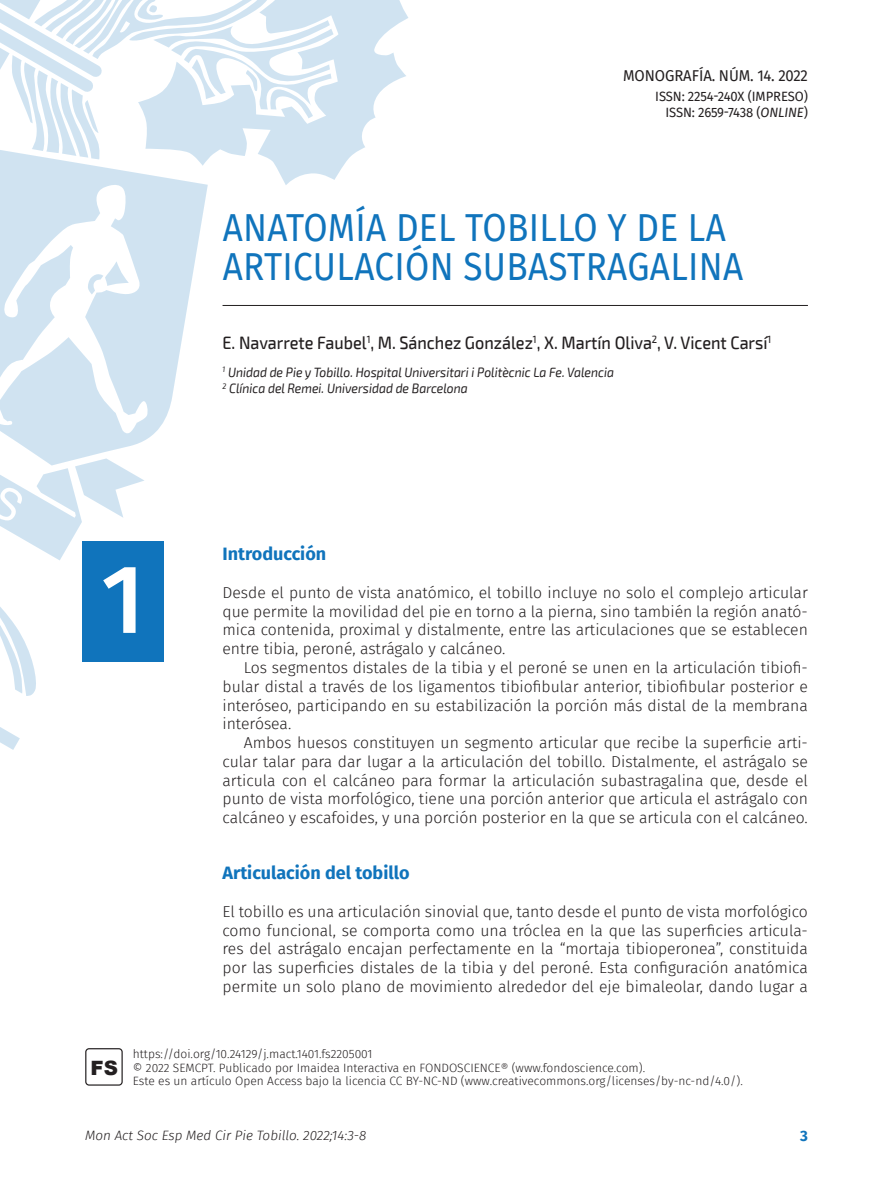
<style>
.page{position:relative;width:893px;height:1191px;background:#fff}
.page>*{position:absolute;margin:0;border:0;box-sizing:border-box;transform-origin:0 0}
.Centro_de_trabajo{font:500 97.5px "Fira Sans FS";color:#fff}
.Título_Artículo{font:39px/39px "Fira Sans FS";letter-spacing:.01em;color:#1074bc;scale:.9 1}
.t1{font:900 19.8px "Arial";color:#231f20}
.Autores{font:500 18px "Exo 2";color:#231f20;scale:.9 1}
.Ladillo{font:700 18px "Fira Sans FS";color:#1074bc}
.Primer_párrafo{font:15.75px/18.8px "Fira Sans Light FS";color:#231f20;text-align:justify}
.Párrafo_general{font:15.75px/18.8px "Fira Sans Light FS";color:#231f20;text-align:justify}
.Nombre_columna_tabla{font:15.75px "Fira Sans FS";letter-spacing:-.005em;color:#231f20;scale:.95 1}
.t2{font:700 15px "Fira Sans FS";color:#1074bc}
.Centro_de_trabajo-2{font:italic 13.5px/16.5px "Exo 2";color:#231f20;scale:.9 1}
.Nombre_columna_tabla-2{font:13.5px/16.5px "Fira Sans FS";letter-spacing:-.015em;color:#231f20;text-align:right}
.t3{font:italic 300 13.5px "Fira Sans FS";color:#231f20}
.Primer_párrafo-2{font:12px "Fira Sans Light FS";color:#231f20}
.s1{font-style:italic}
</style>
<div class="page">
<svg style="left:334px;top:0;width:75px;height:180px;fill:#d0e3f1"></svg>
<svg style="left:0;top:0;width:334px;height:696px"></svg>
<svg style="left:0;top:727px;width:20px;height:23px"></svg>
<div style="left:85px;top:1048px;width:38px;height:37px;border:1px solid #231f20;border-radius:3px"></div>
<hr style="left:223px;top:305px;width:585px;height:1px;background:#231f20">
<div style="left:82px;top:542px;width:82px;height:120px;background:#1074bc"></div>
<p class="Nombre_columna_tabla" style="left:623px;top:64px;width:196px">MONOGRAFÍA. NÚM. 14. 2022</p>
<p class="Nombre_columna_tabla-2" style="left:655px;top:88px;width:154px">ISSN: 2254-240X (IMPRESO)<br>ISSN: 2659-7438 (<span class="s1">ONLINE</span>)</p>
<p class="Título_Artículo" style="left:223px;top:207px;width:580px">ANATOMÍA DEL TOBILLO Y DE LA<br>ARTICULACIÓN SUBASTRAGALINA</p>
<p class="Centro_de_trabajo" style="left:101px;top:527px;width:45px">1</p>
<p class="Autores" style="left:223px;top:332px;width:611px">E. Navarrete Faubel<sup>1</sup>, M. Sánchez González<sup>1</sup>, X. Martín Oliva<sup>2</sup>, V. Vicent Carsí<sup>1</sup></p>
<p class="Centro_de_trabajo-2" style="left:223px;top:364px;width:436px"><sup>1</sup> Unidad de Pie y Tobillo. Hospital Universitari i Politècnic La Fe. Valencia<br><sup>2</sup> Clínica del Remei. Universidad de Barcelona</p>
<p class="Ladillo" style="left:223px;top:540px;width:105px">Introducción</p>
<p class="Primer_párrafo" style="left:223px;top:583px;width:587px">Desde el punto de vista anatómico, el tobillo incluye no solo el complejo articular que permite la movilidad del pie en torno a la pierna, sino también la región anató&shy;mica contenida, proximal y distalmente, entre las articulaciones que se establecen entre tibia, peroné, astrágalo y calcáneo.</p>
<p class="Párrafo_general" style="left:223px;top:658px;width:587px;text-indent:21px">Los segmentos distales de la tibia y el peroné se unen en la articulación tibiofi&shy;bular distal a través de los ligamentos tibiofibular anterior, tibiofibular posterior e interóseo, participando en su estabilización la porción más distal de la membrana interósea.</p>
<p class="Párrafo_general" style="left:223px;top:733px;width:587px;text-indent:21px">Ambos huesos constituyen un segmento articular que recibe la superficie arti&shy;cular talar para dar lugar a la articulación del tobillo. Distalmente, el astrágalo se articula con el calcáneo para formar la articulación subastragalina que, desde el punto de vista morfológico, tiene una porción anterior que articula el astrágalo con calcáneo y escafoides, y una porción posterior en la que se articula con el calcáneo.</p>
<p class="Ladillo" style="left:223px;top:859px;width:189px">Articulación del tobillo</p>
<p class="Primer_párrafo" style="left:223px;top:902px;width:587px">El tobillo es una articulación sinovial que, tanto desde el punto de vista morfológico como funcional, se comporta como una tróclea en la que las superficies articula&shy;res del astrágalo encajan perfectamente en la “mortaja tibioperonea”, constituida por las superficies distales de la tibia y del peroné. Esta configuración anatómica permite un solo plano de movimiento alrededor del eje bimaleolar, dando lugar a</p>
<p class="t1" style="left:91px;top:1053px;width:29px">FS</p>
<p class="Primer_párrafo-2" style="left:133px;top:1045px;width:241px">https://doi.org/10.24129/j.mact.1401.fs2205001</p>
<p class="Primer_párrafo-2" style="left:133px;top:1059px;width:514px">© 2022 SEMCPT. Publicado por Imaidea Interactiva en FONDOSCIENCE® (www.fondoscience.com).</p>
<p class="Primer_párrafo-2" style="left:133px;top:1072px;width:611px">Este es un artículo Open Access bajo la licencia CC BY-NC-ND (www.creativecommons.org/licenses/by-nc-nd/4.0/).</p>
<p class="t3" style="left:85px;top:1125px;width:283px">Mon Act Soc Esp Med Cir Pie Tobillo. 2022;14:3-8</p>
<p class="t2" style="left:800px;top:1124px;width:9px">3</p>
</div>
